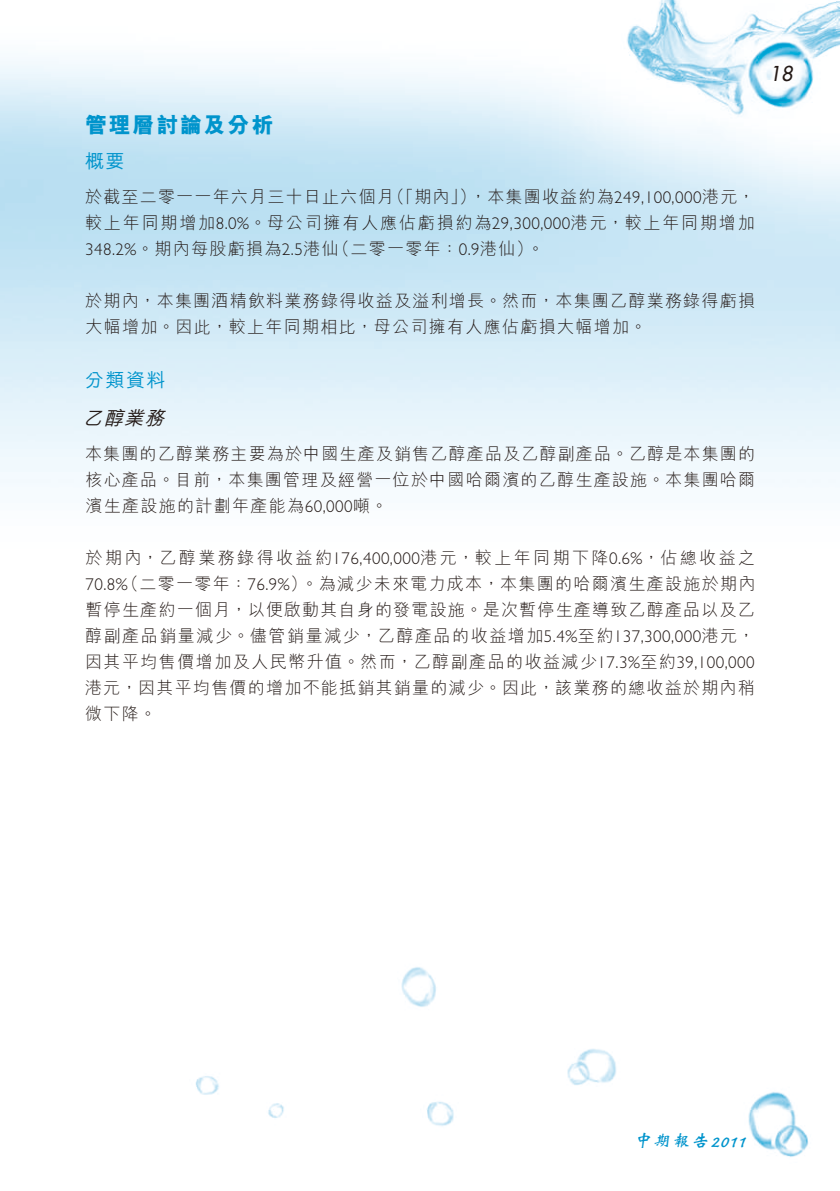
<style>
.page{position:relative;width:840px;height:1191px;background:#fff}
.page>*{position:absolute;margin:0;border:0;box-sizing:border-box;transform-origin:0 0}
.t1{font:800 22px "M Hei HK";letter-spacing:.08em;color:#0094cc}
.t2{font:600 21px "Caflisch Script Pro";color:#0094cc}
.t3{font:italic 500 20px "Futura Std";color:#231916}
.t4{font:500 19px "M Hei HK";letter-spacing:.08em;color:#0094cc}
.t5{font:italic 500 19px "M Hei HK";color:#231916}
.t6{font:300 17px/26px "M Hei HK";letter-spacing:.075em;color:#231916;text-align:justify}
.t7{font:300 17px "M Hei HK";letter-spacing:.11em;color:#231916}
.t8{font:300 17px "Gill Sans Std";color:#231916}
.t9{font:700 17px "M Bei HK";color:#0094cc}
.s1{font-family:"Gill Sans Std"}
</style>
<div class="page">
<img style="left:1px;top:0;width:838px;height:1157px">
<img style="left:0;top:0;width:1px;height:1191px">
<p class="t1" style="left:85px;top:110px;width:190px">管理層討論及分析</p>
<p class="t4" style="left:85px;top:147px;width:41px">概要</p>
<p class="t6" style="left:387px;top:183px;width:90px">（「期內」）</p>
<p class="t6" style="left:469px;top:183px;width:286px">，本集團收益約為<span class="s1">249,100,000</span>港元，</p>
<p class="t6" style="left:85px;top:183px;width:310px">於截至二零一一年六月三十日止六個月</p>
<p class="t7" style="left:85px;top:211px;width:671px">較上年同期增加<span class="s1">8.0%</span>。母公司擁有人應佔虧損約為<span class="s1">29,300,000</span>港元，較上年同期增加</p>
<p class="t6" style="left:527px;top:235px;width:18px">。</p>
<p class="t6" style="left:333px;top:235px;width:201px">（二零一零年：<span class="s1">0.9</span>港仙(</p>
<p class="t6" style="left:85px;top:235px;width:255px"><span class="s1">348.2%</span>。期內每股虧損為<span class="s1">2.5</span>港仙</p>
<p class="t6" style="left:85px;top:287px;width:671px">於期內，本集團酒精飲料業務錄得收益及溢利增長。然而，本集團乙醇業務錄得虧損大幅增加。因此，較上年同期相比，母公司擁有人應佔虧損大幅增加。</p>
<p class="t4" style="left:85px;top:366px;width:82px">分類資料</p>
<p class="t5" style="left:83px;top:404px;width:89px">乙醇業務</p>
<p class="t6" style="left:85px;top:440px;width:671px">本集團的乙醇業務主要為於中國生產及銷售乙醇產品及乙醇副產品。乙醇是本集團的核心產品。目前，本集團管理及經營一位於中國哈爾濱的乙醇生產設施。本集團哈爾濱生產設施的計劃年產能為<span class="s1">60,000</span>噸。</p>
<p class="t6" style="left:85px;top:544px;width:671px;text-align:right">於期內，乙醇業務錄得收益約<span class="s1">176,400,000</span>港元，較上年同期下降<span class="s1">0.6%</span>，佔總收益之（二零一零年：<span class="s1">76.9%</span>）。為減少未來電力成本，本集團的哈爾濱生產設施於期內</p>
<p class="t8" style="left:85px;top:575px;width:44px">70.8%</p>
<p class="t6" style="left:85px;top:596px;width:671px">暫停生產約一個月，以便啟動其自身的發電設施。是次暫停生產導致乙醇產品以及乙醇副產品銷量減少。儘管銷量減少，乙醇產品的收益增加<span class="s1">5.4%</span>至約<span class="s1">137,300,000</span>港元，因其平均售價增加及人民幣升值。然而，乙醇副產品的收益減少<span class="s1">17.3%</span>至約<span class="s1">39,100,000</span>港元，因其平均售價的增加不能抵銷其銷量的減少。因此，該業務的總收益於期內稍微下降。</p>
<p class="t3" style="left:769px;top:61px;width:25px">18</p>
<p class="t9" style="left:633px;top:1129px;width:79px">中期報告</p>
<p class="t2" style="left:710px;top:1131px;width:36px">2011</p>
</div>
